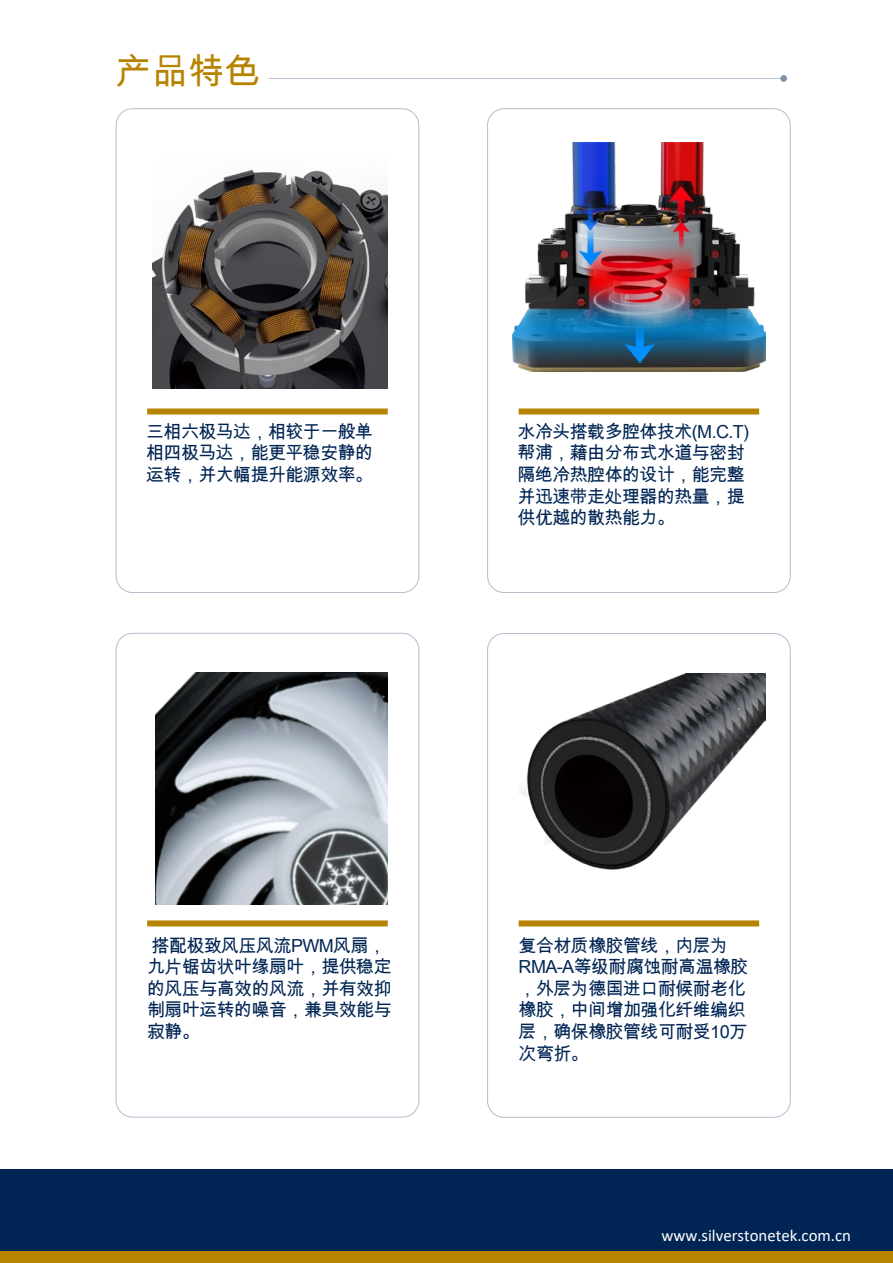
<style>
.page{position:relative;width:893px;height:1263px;background:#fff}
.page>*{position:absolute;margin:0;border:0;box-sizing:border-box;transform-origin:0 0}
.t1{font:36px "Arial Unicode MS";color:#b68400}
.t2{font:18px/21.6px "Arial Unicode MS";letter-spacing:-.03em;color:#002554}
.t3{font:16.8px "Calibri";color:#fff}
</style>
<div class="page">
<div style="left:116px;top:108px;width:303px;height:485px;border:1px solid #b3bdcc;border-radius:17px"></div>
<div style="left:0;top:1169px;width:893px;height:82px;background:#002554"></div>
<div style="left:0;top:1251px;width:893px;height:12px;background:#b68400"></div>
<div style="left:487px;top:633px;width:304px;height:485px;border:1px solid #b3bdcc;border-radius:17px"></div>
<div style="left:116px;top:633px;width:303px;height:484px;border:1px solid #b3bdcc;border-radius:17px"></div>
<div style="left:147px;top:920px;width:241px;height:6px;background:#b68400"></div>
<div style="left:147px;top:408px;width:241px;height:6px;background:#b68400"></div>
<div style="left:519px;top:920px;width:240px;height:6px;background:#b68400"></div>
<hr style="left:269px;top:78px;width:515px;height:1px;background:#b3bdcc">
<div style="left:780px;top:75px;width:7px;height:7px;background:#8092a9;border-radius:50%"></div>
<img style="left:152px;top:170px;width:236px;height:218px">
<img style="left:156px;top:672px;width:232px;height:232px">
<img style="left:519px;top:674px;width:247px;height:247px">
<div style="left:487px;top:108px;width:304px;height:485px;border:1px solid #b3bdcc;border-radius:17px"></div>
<div style="left:519px;top:408px;width:240px;height:6px;background:#b68400"></div>
<img style="left:513px;top:143px;width:252px;height:228px">
<h1 class="t1" style="left:116px;top:45px;width:145px">产品特色</h1>
<p class="t2" style="left:146px;top:420px;width:229px;text-align:justify">三相六极马达，相较于一般单相四极马达，能更平稳安静的运转，并大幅提升能源效率。</p>
<p class="t2" style="left:518px;top:420px;width:233px">水冷头搭载多腔体技术(M.C.T)帮浦，藉由分布式水道与密封隔绝冷热腔体的设计，能完整并迅速带走处理器的热量，提供优越的散热能力。</p>
<p class="t2" style="left:147px;top:934px;width:246px">搭配极致风压风流PWM风扇，九片锯齿状叶缘扇叶，提供稳定的风压与高效的风流，并有效抑制扇叶运转的噪音，兼具效能与寂静。</p>
<p class="t2" style="left:519px;top:934px;width:231px">复合材质橡胶管线，内层为<br>RMA-A等级耐腐蚀耐高温橡胶，外层为德国进口耐候耐老化橡胶，中间增加强化纤维编织层，确保橡胶管线可耐受10万次弯折。</p>
<p class="t3" style="left:661px;top:1224px;width:191px">www.silverstonetek.com.cn</p>
</div>
